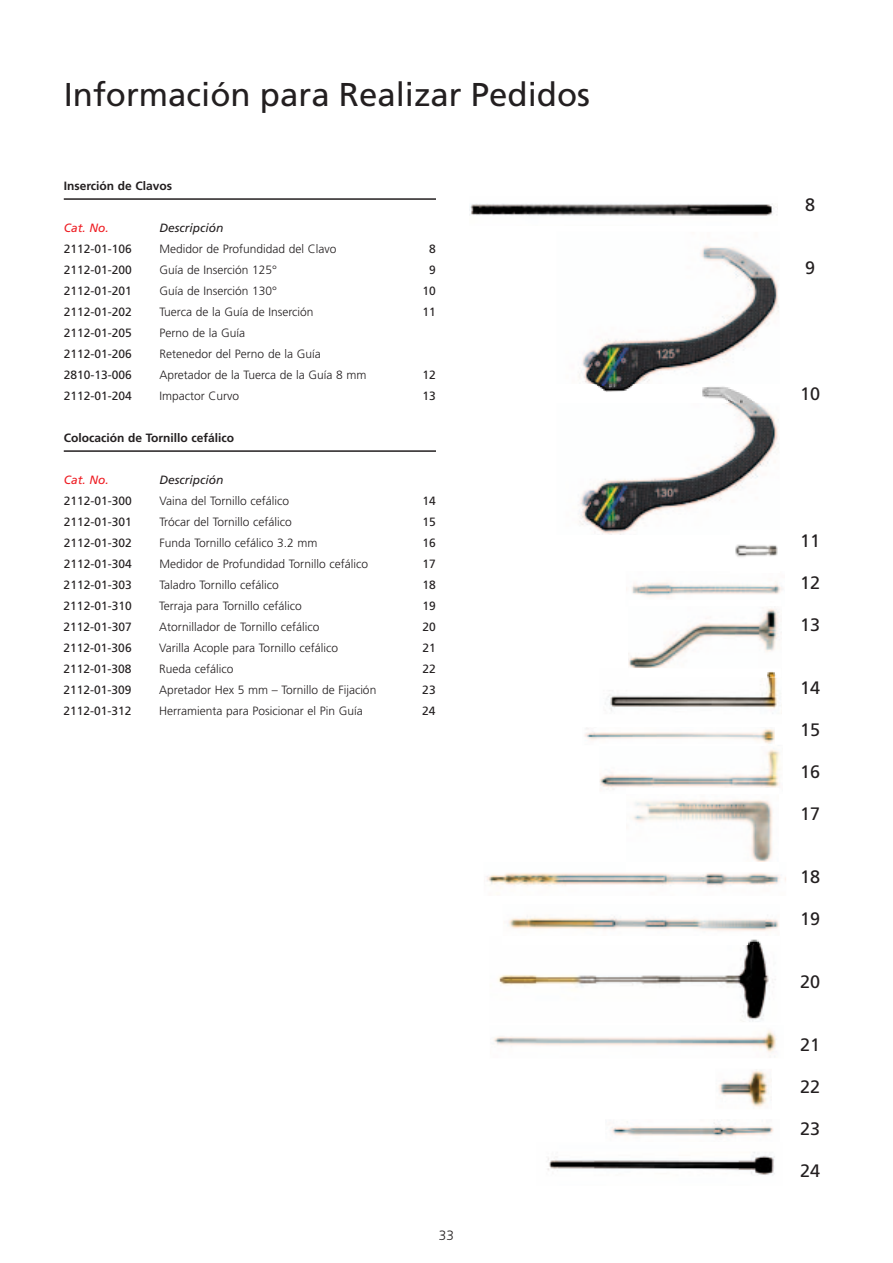
<style>
.page{position:relative;width:893px;height:1263px;background:#fff}
.page>*{position:absolute;margin:0;border:0;box-sizing:border-box;transform-origin:0 0}
.t1{font:33px "Frutiger LT Std";color:#231f20}
.t2{font:18px "Frutiger LT Std";color:#231f20}
.t3{font:300 13.5px "Frutiger LT Std";color:#231f20}
.t4{font:300 12px "Frutiger LT Std";color:#231f20}
.t5{font:12px "Frutiger LT Std";color:#231f20}
.t6{font:700 12px "Frutiger LT Std";color:#231f20}
.t7{font:italic 12px "Frutiger LT Std";color:#231f20}
.t8{font:italic 12px "Frutiger LT Std";color:#ee1d23}
</style>
<div class="page">
<img style="left:626px;top:582px;width:156px;height:15px">
<img style="left:628px;top:608px;width:151px;height:60px">
<img style="left:605px;top:672px;width:177px;height:42px">
<img style="left:599px;top:749px;width:181px;height:41px">
<img style="left:486px;top:873px;width:300px;height:13px">
<img style="left:508px;top:916px;width:271px;height:15px">
<img style="left:498px;top:939px;width:278px;height:83px">
<img style="left:493px;top:1030px;width:283px;height:27px">
<img style="left:718px;top:1069px;width:54px;height:38px">
<img style="left:611px;top:1121px;width:163px;height:16px">
<img style="left:547px;top:1152px;width:228px;height:24px">
<img style="left:585px;top:728px;width:190px;height:16px">
<img style="left:579px;top:403px;width:200px;height:132px">
<img style="left:469px;top:203px;width:305px;height:13px">
<img style="left:578px;top:246px;width:201px;height:139px">
<img style="left:596px;top:385px;width:160px;height:18px">
<img style="left:626px;top:789px;width:152px;height:73px">
<img style="left:735px;top:544px;width:43px;height:13px">
<img style="left:730px;top:530px;width:49px;height:5px">
<hr style="left:64px;top:198px;width:372px;height:2px;background:#231f20">
<hr style="left:64px;top:450px;width:372px;height:2px;background:#231f20">
<h1 class="t1" style="left:64px;top:75px;width:528px">Información para Realizar Pedidos</h1>
<p class="t6" style="left:64px;top:179px;width:110px">Inserción de Clavos</p>
<p class="t8" style="left:64px;top:221px;width:47px">Cat. No.</p>
<p class="t7" style="left:159px;top:221px;width:65px">Descripción</p>
<p class="t5" style="left:64px;top:242px;width:70px">2112-01-106</p>
<p class="t4" style="left:159px;top:242px;width:179px">Medidor de Profundidad del Clavo</p>
<p class="t5" style="left:429px;top:242px;width:8px">8</p>
<p class="t5" style="left:64px;top:263px;width:70px">2112-01-200</p>
<p class="t4" style="left:159px;top:263px;width:119px">Guía de Inserción 125°</p>
<p class="t5" style="left:429px;top:263px;width:8px">9</p>
<p class="t5" style="left:64px;top:284px;width:70px">2112-01-201</p>
<p class="t4" style="left:159px;top:284px;width:119px">Guía de Inserción 130°</p>
<p class="t5" style="left:422px;top:284px;width:15px">10</p>
<p class="t5" style="left:64px;top:305px;width:70px">2112-01-202</p>
<p class="t4" style="left:159px;top:305px;width:156px">Tuerca de la Guía de Inserción</p>
<p class="t5" style="left:422px;top:305px;width:15px">11</p>
<p class="t5" style="left:64px;top:326px;width:70px">2112-01-205</p>
<p class="t4" style="left:159px;top:326px;width:87px">Perno de la Guía</p>
<p class="t5" style="left:64px;top:347px;width:70px">2112-01-206</p>
<p class="t4" style="left:159px;top:347px;width:163px">Retenedor del Perno de la Guía</p>
<p class="t5" style="left:64px;top:368px;width:70px">2810-13-006</p>
<p class="t4" style="left:159px;top:368px;width:209px">Apretador de la Tuerca de la Guía 8 mm</p>
<p class="t5" style="left:422px;top:368px;width:15px">12</p>
<p class="t5" style="left:64px;top:389px;width:70px">2112-01-204</p>
<p class="t4" style="left:159px;top:389px;width:81px">Impactor Curvo</p>
<p class="t5" style="left:422px;top:389px;width:15px">13</p>
<p class="t6" style="left:64px;top:431px;width:172px">Colocación de Tornillo cefálico</p>
<p class="t8" style="left:64px;top:473px;width:47px">Cat. No.</p>
<p class="t7" style="left:159px;top:473px;width:65px">Descripción</p>
<p class="t5" style="left:64px;top:494px;width:70px">2112-01-300</p>
<p class="t4" style="left:159px;top:494px;width:131px">Vaina del Tornillo cefálico</p>
<p class="t5" style="left:422px;top:494px;width:15px">14</p>
<p class="t5" style="left:64px;top:515px;width:70px">2112-01-301</p>
<p class="t4" style="left:159px;top:515px;width:134px">Trócar del Tornillo cefálico</p>
<p class="t5" style="left:422px;top:515px;width:15px">15</p>
<p class="t5" style="left:64px;top:536px;width:70px">2112-01-302</p>
<p class="t4" style="left:159px;top:536px;width:160px">Funda Tornillo cefálico 3.2 mm</p>
<p class="t5" style="left:422px;top:536px;width:15px">16</p>
<p class="t5" style="left:64px;top:557px;width:70px">2112-01-304</p>
<p class="t4" style="left:159px;top:557px;width:210px">Medidor de Profundidad Tornillo cefálico</p>
<p class="t5" style="left:422px;top:557px;width:15px">17</p>
<p class="t5" style="left:64px;top:578px;width:70px">2112-01-303</p>
<p class="t4" style="left:159px;top:578px;width:121px">Taladro Tornillo cefálico</p>
<p class="t5" style="left:422px;top:578px;width:15px">18</p>
<p class="t5" style="left:64px;top:599px;width:70px">2112-01-310</p>
<p class="t4" style="left:159px;top:599px;width:144px">Terraja para Tornillo cefálico</p>
<p class="t5" style="left:422px;top:599px;width:15px">19</p>
<p class="t5" style="left:64px;top:620px;width:70px">2112-01-307</p>
<p class="t4" style="left:159px;top:620px;width:162px">Atornillador de Tornillo cefálico</p>
<p class="t5" style="left:422px;top:620px;width:15px">20</p>
<p class="t5" style="left:64px;top:641px;width:70px">2112-01-306</p>
<p class="t4" style="left:159px;top:641px;width:180px">Varilla Acople para Tornillo cefálico</p>
<p class="t5" style="left:422px;top:641px;width:15px">21</p>
<p class="t5" style="left:64px;top:662px;width:70px">2112-01-308</p>
<p class="t4" style="left:159px;top:662px;width:76px">Rueda cefálico</p>
<p class="t5" style="left:422px;top:662px;width:15px">22</p>
<p class="t5" style="left:64px;top:683px;width:70px">2112-01-309</p>
<p class="t4" style="left:159px;top:683px;width:219px">Apretador Hex 5 mm – Tornillo de Fijación</p>
<p class="t5" style="left:422px;top:683px;width:15px">23</p>
<p class="t5" style="left:64px;top:704px;width:70px">2112-01-312</p>
<p class="t4" style="left:159px;top:704px;width:205px">Herramienta para Posicionar el Pin Guía</p>
<p class="t5" style="left:422px;top:704px;width:15px">24</p>
<p class="t3" style="left:439px;top:1227px;width:17px">33</p>
<h2 class="t2" style="left:805px;top:194px;width:12px">8</h2>
<h2 class="t2" style="left:805px;top:257px;width:12px">9</h2>
<h2 class="t2" style="left:800px;top:383px;width:22px">10</h2>
<h2 class="t2" style="left:800px;top:530px;width:22px">11</h2>
<h2 class="t2" style="left:800px;top:572px;width:22px">12</h2>
<h2 class="t2" style="left:800px;top:614px;width:22px">13</h2>
<h2 class="t2" style="left:800px;top:677px;width:22px">14</h2>
<h2 class="t2" style="left:800px;top:719px;width:22px">15</h2>
<h2 class="t2" style="left:800px;top:761px;width:22px">16</h2>
<h2 class="t2" style="left:800px;top:803px;width:22px">17</h2>
<h2 class="t2" style="left:800px;top:866px;width:22px">18</h2>
<h2 class="t2" style="left:800px;top:908px;width:22px">19</h2>
<h2 class="t2" style="left:800px;top:971px;width:22px">20</h2>
<h2 class="t2" style="left:800px;top:1034px;width:22px">21</h2>
<h2 class="t2" style="left:800px;top:1076px;width:22px">22</h2>
<h2 class="t2" style="left:800px;top:1118px;width:22px">23</h2>
<h2 class="t2" style="left:800px;top:1160px;width:22px">24</h2>
</div>
